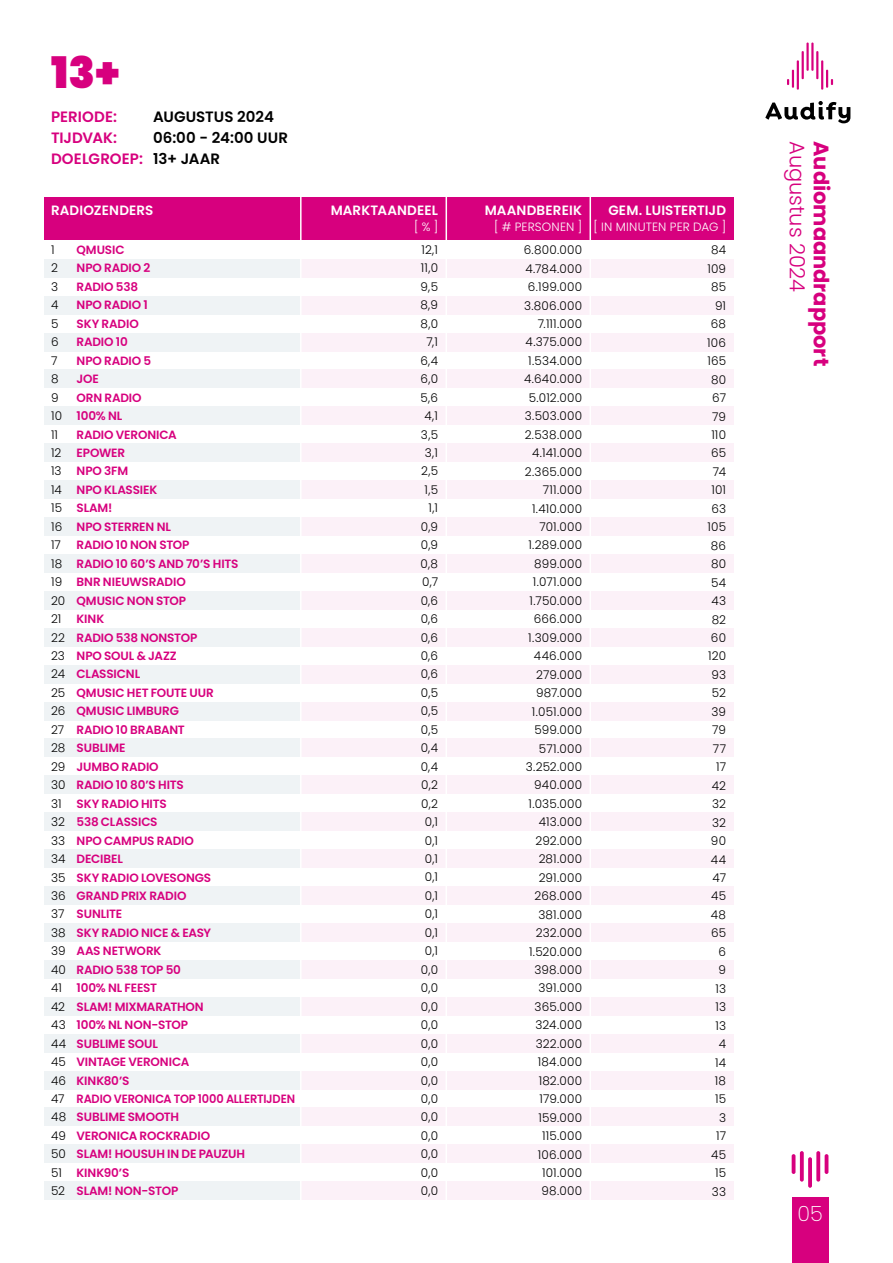
<style>
.page{position:relative;width:893px;height:1263px;background:#fff}
.page>*{position:absolute;margin:0;border:0;box-sizing:border-box;transform-origin:0 0}
.t1{font:900 43.5px "Poppins";color:#d7007e}
.t2{font:700 21px "Poppins";color:#d7007e}
.t3{font:300 21px "Poppins";letter-spacing:-.005em;color:#d7007e}
.t4{font:200 21px "Poppins";color:#fff}
.t5{font:600 15px/21px "Poppins";letter-spacing:.005em;color:#000}
.t6{font:600 15px "Poppins";color:#d7007e}
.t7{font:600 13.5px "Poppins";letter-spacing:.015em;color:#fff}
.t8{font:300 12px/18.5px "Poppins";letter-spacing:.015em;color:#000;text-align:right}
.t9{font:600 12px/18.5px "Poppins";letter-spacing:-.01em;color:#d7007e}
.t10{font:300 12px "Poppins";letter-spacing:.01em;color:#fff}
.s1{color:#d7007e}
</style>
<div class="page">
<div style="left:44px;top:1145px;width:257px;height:18px;background:#eff3f5"></div>
<div style="left:44px;top:1182px;width:257px;height:18px;background:#eff3f5"></div>
<div style="left:300px;top:1145px;width:434px;height:18px;background:#fcf1f8"></div>
<div style="left:300px;top:1182px;width:434px;height:18px;background:#fcf1f8"></div>
<div style="left:44px;top:923px;width:257px;height:18px;background:#eff3f5"></div>
<div style="left:44px;top:960px;width:257px;height:18px;background:#eff3f5"></div>
<div style="left:44px;top:997px;width:257px;height:18px;background:#eff3f5"></div>
<div style="left:44px;top:1034px;width:257px;height:18px;background:#eff3f5"></div>
<div style="left:44px;top:1071px;width:257px;height:18px;background:#eff3f5"></div>
<div style="left:44px;top:1108px;width:257px;height:18px;background:#eff3f5"></div>
<div style="left:300px;top:923px;width:434px;height:18px;background:#fcf1f8"></div>
<div style="left:300px;top:960px;width:434px;height:18px;background:#fcf1f8"></div>
<div style="left:300px;top:997px;width:434px;height:18px;background:#fcf1f8"></div>
<div style="left:300px;top:1034px;width:434px;height:18px;background:#fcf1f8"></div>
<div style="left:300px;top:1071px;width:434px;height:18px;background:#fcf1f8"></div>
<div style="left:300px;top:1108px;width:434px;height:18px;background:#fcf1f8"></div>
<div style="left:44px;top:259px;width:257px;height:18px;background:#eff3f5"></div>
<div style="left:44px;top:296px;width:257px;height:18px;background:#eff3f5"></div>
<div style="left:44px;top:333px;width:257px;height:18px;background:#eff3f5"></div>
<div style="left:44px;top:370px;width:257px;height:18px;background:#eff3f5"></div>
<div style="left:44px;top:407px;width:257px;height:18px;background:#eff3f5"></div>
<div style="left:44px;top:444px;width:257px;height:18px;background:#eff3f5"></div>
<div style="left:44px;top:481px;width:257px;height:18px;background:#eff3f5"></div>
<div style="left:44px;top:517px;width:257px;height:18px;background:#eff3f5"></div>
<div style="left:44px;top:554px;width:257px;height:18px;background:#eff3f5"></div>
<div style="left:44px;top:591px;width:257px;height:18px;background:#eff3f5"></div>
<div style="left:44px;top:628px;width:257px;height:18px;background:#eff3f5"></div>
<div style="left:44px;top:665px;width:257px;height:18px;background:#eff3f5"></div>
<div style="left:44px;top:702px;width:257px;height:18px;background:#eff3f5"></div>
<div style="left:44px;top:739px;width:257px;height:18px;background:#eff3f5"></div>
<div style="left:44px;top:776px;width:257px;height:18px;background:#eff3f5"></div>
<div style="left:44px;top:813px;width:257px;height:18px;background:#eff3f5"></div>
<div style="left:44px;top:850px;width:257px;height:18px;background:#eff3f5"></div>
<div style="left:44px;top:886px;width:257px;height:18px;background:#eff3f5"></div>
<div style="left:300px;top:259px;width:434px;height:18px;background:#fcf1f8"></div>
<div style="left:300px;top:296px;width:434px;height:18px;background:#fcf1f8"></div>
<div style="left:300px;top:333px;width:434px;height:18px;background:#fcf1f8"></div>
<div style="left:300px;top:370px;width:434px;height:18px;background:#fcf1f8"></div>
<div style="left:300px;top:407px;width:434px;height:18px;background:#fcf1f8"></div>
<div style="left:300px;top:444px;width:434px;height:18px;background:#fcf1f8"></div>
<div style="left:300px;top:481px;width:434px;height:18px;background:#fcf1f8"></div>
<div style="left:300px;top:517px;width:434px;height:18px;background:#fcf1f8"></div>
<div style="left:300px;top:554px;width:434px;height:18px;background:#fcf1f8"></div>
<div style="left:300px;top:591px;width:434px;height:18px;background:#fcf1f8"></div>
<div style="left:300px;top:628px;width:434px;height:18px;background:#fcf1f8"></div>
<div style="left:300px;top:665px;width:434px;height:18px;background:#fcf1f8"></div>
<div style="left:300px;top:702px;width:434px;height:18px;background:#fcf1f8"></div>
<div style="left:300px;top:739px;width:434px;height:18px;background:#fcf1f8"></div>
<div style="left:300px;top:776px;width:434px;height:18px;background:#fcf1f8"></div>
<div style="left:300px;top:813px;width:434px;height:18px;background:#fcf1f8"></div>
<div style="left:300px;top:850px;width:434px;height:18px;background:#fcf1f8"></div>
<div style="left:300px;top:886px;width:434px;height:18px;background:#fcf1f8"></div>
<div style="left:44px;top:197px;width:690px;height:42px;background:#d7007e"></div>
<svg style="left:765px;top:101px;width:85px;height:22px"></svg>
<svg style="left:787px;top:70px;width:7px;height:18px"></svg>
<hr style="left:797px;top:60px;width:2px;height:30px;background:#d7007e">
<hr style="left:802px;top:51px;width:2px;height:28px;background:#d7007e">
<hr style="left:806px;top:43px;width:3px;height:28px;background:#d7007e">
<hr style="left:821px;top:60px;width:2px;height:30px;background:#d7007e">
<svg style="left:826px;top:70px;width:7px;height:18px"></svg>
<hr style="left:816px;top:51px;width:2px;height:28px;background:#d7007e">
<hr style="left:811px;top:43px;width:2px;height:28px;background:#d7007e">
<hr style="left:446px;top:191px;width:1px;height:1013px;background:#fff">
<hr style="left:300px;top:191px;width:2px;height:1013px;background:#fff">
<hr style="left:589px;top:191px;width:2px;height:1013px;background:#fff">
<div style="left:792px;top:1197px;width:36px;height:66px;background:#d7007e"></div>
<hr style="left:792px;top:1154px;width:3px;height:20px;background:#d7007e;border-radius:2px">
<hr style="left:825px;top:1154px;width:3px;height:20px;background:#d7007e;border-radius:2px">
<svg style="left:800px;top:1151px;width:4px;height:30px"></svg>
<svg style="left:808px;top:1157px;width:4px;height:31px"></svg>
<svg style="left:816px;top:1151px;width:4px;height:30px"></svg>
<h1 class="t1" style="left:51px;top:48px;width:70px">13+</h1>
<p class="t6" style="left:51px;top:108px;width:68px">PERIODE:</p>
<p class="t5" style="left:153px;top:106px;width:122px">AUGUSTUS 2024</p>
<p class="t6" style="left:51px;top:129px;width:67px">TIJDVAK:</p>
<p class="t5" style="left:51px;top:127px;width:239px;text-indent:102px">06:00 - 24:00 UUR<br><span class="s1">DOELGROEP:</span> 13+ JAAR</p>
<p class="t7" style="left:51px;top:202px;width:104px">RADIOZENDERS</p>
<p class="t7" style="left:331px;top:202px;width:109px">MARKTAANDEEL</p>
<p class="t10" style="left:414px;top:220px;width:26px">[ % ]</p>
<p class="t7" style="left:485px;top:202px;width:99px">MAANDBEREIK</p>
<p class="t10" style="left:494px;top:220px;width:90px">[ # PERSONEN ]</p>
<p class="t7" style="left:608px;top:202px;width:119px">GEM. LUISTERTIJD</p>
<p class="t10" style="left:593px;top:220px;width:134px">[ IN MINUTEN PER DAG ]</p>
<p class="t8" style="left:51px;top:241px;width:17px;text-align:left">1<br>2<br>3<br>4<br>5<br>6<br>7<br>8<br>9<br>10<br>11<br>12<br>13<br>14<br>15<br>16<br>17<br>18<br>19<br>20<br>21<br>22<br>23<br>24<br>25<br>26<br>27<br>28<br>29<br>30<br>31<br>32<br>33<br>34<br>35<br>36<br>37<br>38<br>39<br>40<br>41<br>42<br>43<br>44<br>45<br>46<br>47<br>48<br>49<br>50<br>51<br>52</p>
<p class="t9" style="left:77px;top:241px;width:220px">QMUSIC<br>NPO RADIO 2<br>RADIO 538<br>NPO RADIO 1<br>SKY RADIO<br>RADIO 10<br>NPO RADIO 5<br>JOE<br>ORN RADIO<br>100% NL<br>RADIO VERONICA<br>EPOWER<br>NPO 3FM<br>NPO KLASSIEK<br>SLAM!<br>NPO STERREN NL<br>RADIO 10 NON STOP<br>RADIO 10 60’S AND 70’S HITS<br>BNR NIEUWSRADIO<br>QMUSIC NON STOP<br>KINK<br>RADIO 538 NONSTOP<br>NPO SOUL &amp; JAZZ<br>CLASSICNL<br>QMUSIC HET FOUTE UUR<br>QMUSIC LIMBURG<br>RADIO 10 BRABANT<br>SUBLIME<br>JUMBO RADIO<br>RADIO 10 80’S HITS<br>SKY RADIO HITS<br>538 CLASSICS<br>NPO CAMPUS RADIO<br>DECIBEL<br>SKY RADIO LOVESONGS<br>GRAND PRIX RADIO<br>SUNLITE<br>SKY RADIO NICE &amp; EASY<br>AAS NETWORK<br>RADIO 538 TOP 50<br>100% NL FEEST<br>SLAM! MIXMARATHON<br>100% NL NON-STOP<br>SUBLIME SOUL<br>VINTAGE VERONICA<br>KINK80’S<br>RADIO VERONICA TOP 1000 ALLERTIJDEN<br>SUBLIME SMOOTH<br>VERONICA ROCKRADIO<br>SLAM! HOUSUH IN DE PAUZUH<br>KINK90’S<br>SLAM! NON-STOP</p>
<p class="t8" style="left:420px;top:241px;width:19px">12,1<br>11,0<br>9,5<br>8,9<br>8,0<br>7,1<br>6,4<br>6,0<br>5,6<br>4,1<br>3,5<br>3,1<br>2,5<br>1,5<br>1,1<br>0,9<br>0,9<br>0,8<br>0,7<br>0,6<br>0,6<br>0,6<br>0,6<br>0,6<br>0,5<br>0,5<br>0,5<br>0,4<br>0,4<br>0,2<br>0,2<br>0,1<br>0,1<br>0,1<br>0,1<br>0,1<br>0,1<br>0,1<br>0,1<br>0,0<br>0,0<br>0,0<br>0,0<br>0,0<br>0,0<br>0,0<br>0,0<br>0,0<br>0,0<br>0,0<br>0,0<br>0,0</p>
<p class="t8" style="left:524px;top:241px;width:60px">6.800.000<br>4.784.000<br>6.199.000<br>3.806.000<br>7.111.000<br>4.375.000<br>1.534.000<br>4.640.000<br>5.012.000<br>3.503.000<br>2.538.000<br>4.141.000<br>2.365.000<br>711.000<br>1.410.000<br>701.000<br>1.289.000<br>899.000<br>1.071.000<br>1.750.000<br>666.000<br>1.309.000<br>446.000<br>279.000<br>987.000<br>1.051.000<br>599.000<br>571.000<br>3.252.000<br>940.000<br>1.035.000<br>413.000<br>292.000<br>281.000<br>291.000<br>268.000<br>381.000<br>232.000<br>1.520.000<br>398.000<br>391.000<br>365.000<br>324.000<br>322.000<br>184.000<br>182.000<br>179.000<br>159.000<br>115.000<br>106.000<br>101.000<br>98.000</p>
<p class="t8" style="left:707px;top:241px;width:20px">84<br>109<br>85<br>91<br>68<br>106<br>165<br>80<br>67<br>79<br>110<br>65<br>74<br>101<br>63<br>105<br>86<br>80<br>54<br>43<br>82<br>60<br>120<br>93<br>52<br>39<br>79<br>77<br>17<br>42<br>32<br>32<br>90<br>44<br>47<br>45<br>48<br>65<br>6<br>9<br>13<br>13<br>13<br>4<br>14<br>18<br>15<br>3<br>17<br>45<br>15<br>33</p>
<h2 class="t3" style="left:809px;top:141px;width:152px;rotate:90deg">Augustus 2024</h2>
<h2 class="t2" style="left:833px;top:141px;width:226px;rotate:90deg">Audiomaandrapport</h2>
<h2 class="t4" style="left:797px;top:1201px;width:27px">05</h2>
</div>
